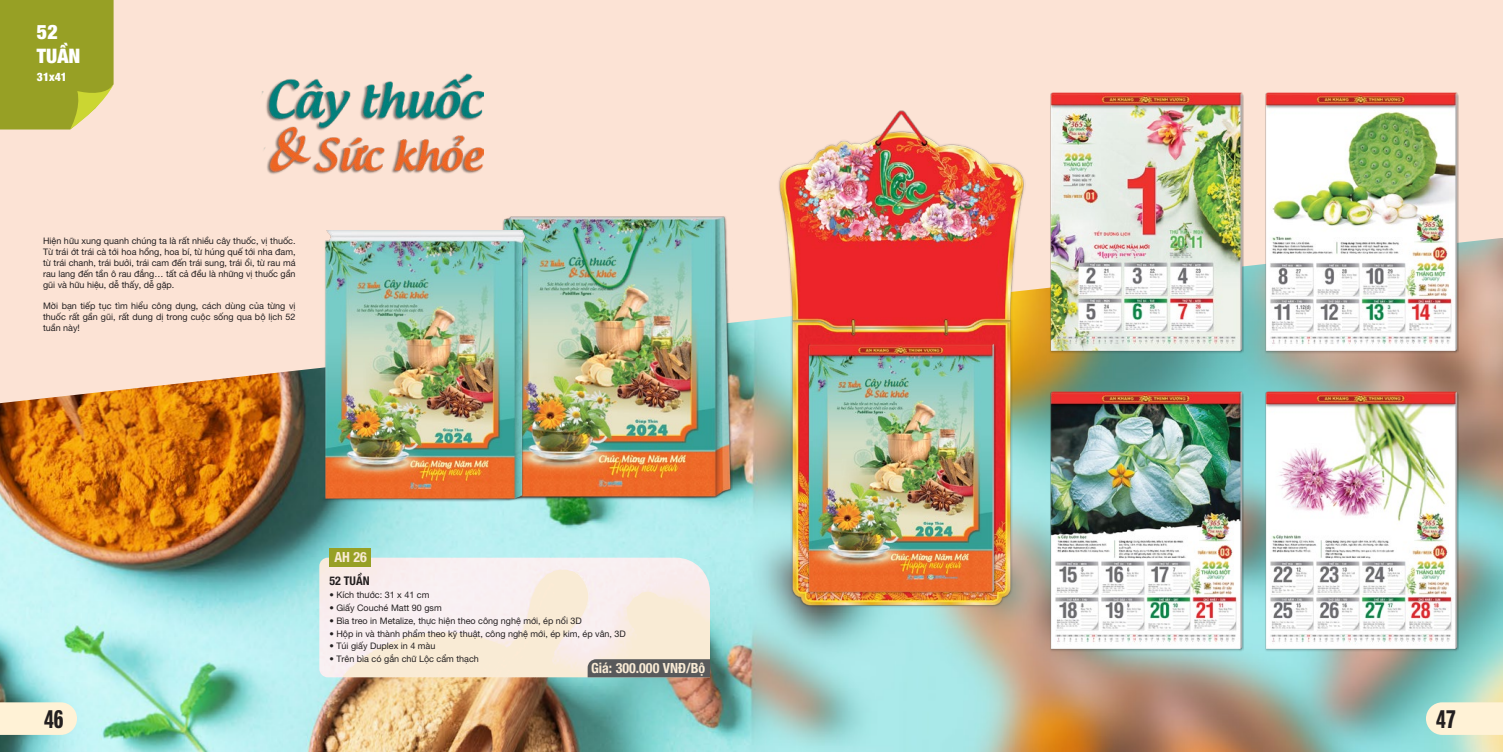
<style>
.page{position:relative;width:1503px;height:752px;background:#fff}
.page>*{position:absolute;margin:0;border:0;box-sizing:border-box;transform-origin:0 0}
.t1{font:25.4px "SVN Neue Helvetica Cp Bold";color:#231f20}
.t2{font:20px/24px "SVN Neue Helvetica Cn Black";color:#fff}
.t3{font:14px "SVN Neue Helvetica Cn Bold";color:#f9ebd5}
.t4{font:12px "SVN Neue Helvetica Cn Bold";color:#231f20}
.t5{font:11.7px "SVN Neue Helvetica Cn Black";color:#fff}
.t6{font:9px/10.8px "SVN Neue Helvetica Regular";color:#231f20;text-align:justify}
</style>
<div class="page">
<div style="left:0;top:0;width:1502px;height:751px;background:#fce3d5"></div>
<img style="left:0;top:238px;width:1502px;height:513px">
<svg style="left:0;top:702px;width:77px;height:32px"></svg>
<svg style="left:1425px;top:702px;width:77px;height:32px"></svg>
<svg style="left:0;top:0;width:114px;height:129px;background:#9ea52e"></svg>
<img style="left:262px;top:74px;width:222px;height:100px">
<svg style="left:319px;top:557px;width:391px;height:120px;fill:#f9eced"></svg>
<div style="left:329px;top:548px;width:42px;height:18px;background:#97a025"></div>
<div style="left:587px;top:659px;width:123px;height:18px;background:#58595b"></div>
<img style="left:502px;top:216px;width:230px;height:284px">
<img style="left:317px;top:230px;width:210px;height:271px">
<img style="left:777px;top:110px;width:248px;height:497px">
<img style="left:807px;top:343px;width:188px;height:251px">
<img style="left:1049px;top:93px;width:194px;height:260px">
<img style="left:1264px;top:93px;width:194px;height:260px">
<img style="left:1049px;top:391px;width:194px;height:259px">
<img style="left:1264px;top:391px;width:194px;height:259px">
<h2 class="t2" style="left:37px;top:19px;width:45px">52<br>TUẦN</h2>
<p class="t5" style="left:37px;top:68px;width:31px">31x41</p>
<p class="t6" style="left:43px;top:235px;width:254px">Hiện hữu xung quanh chúng ta là rất nhiều cây thuốc, vị thuốc.<br>Từ trái ớt trái cà tới hoa hồng, hoa bí, từ húng quế tới nha đam, từ trái chanh, trái bưởi, trái cam đến trái sung, trái ổi, từ rau má rau lang đến tần ô rau đắng… tất cả đều là những vị thuốc gần gũi và hữu hiệu, dễ thấy, dễ gặp.</p>
<p class="t6" style="left:43px;top:299px;width:254px">Mời bạn tiếp tục tìm hiểu công dụng, cách dùng của từng vị thuốc rất gần gũi, rất dung dị trong cuộc sống qua bộ lịch 52 tuần này!</p>
<h3 class="t3" style="left:334px;top:547px;width:34px">AH 26</h3>
<h3 class="t4" style="left:329px;top:572px;width:42px">52 TUẦN</h3>
<p class="t6" style="left:329px;top:588px;width:101px">• Kích thước: 31 x 41 cm</p>
<p class="t6" style="left:329px;top:601px;width:114px">• Giấy Couché Matt 90 gsm</p>
<p class="t6" style="left:329px;top:614px;width:254px">• Bìa treo in Metalize, thực hiện theo công nghệ mới, ép nổi 3D</p>
<p class="t6" style="left:329px;top:627px;width:298px">• Hộp in và thành phẩm theo kỹ thuật, công nghệ mới, ép kim, ép vân, 3D</p>
<p class="t6" style="left:329px;top:639px;width:107px">• Túi giấy Duplex in 4 màu</p>
<p class="t6" style="left:329px;top:652px;width:151px">• Trên bìa có gắn chữ Lộc cẩm thạch</p>
<h3 class="t3" style="left:591px;top:657px;width:116px">Giá: 300.000 VNĐ/Bộ</h3>
<h1 class="t1" style="left:44px;top:701px;width:21px">46</h1>
<h1 class="t1" style="left:1436px;top:701px;width:21px">47</h1>
</div>
